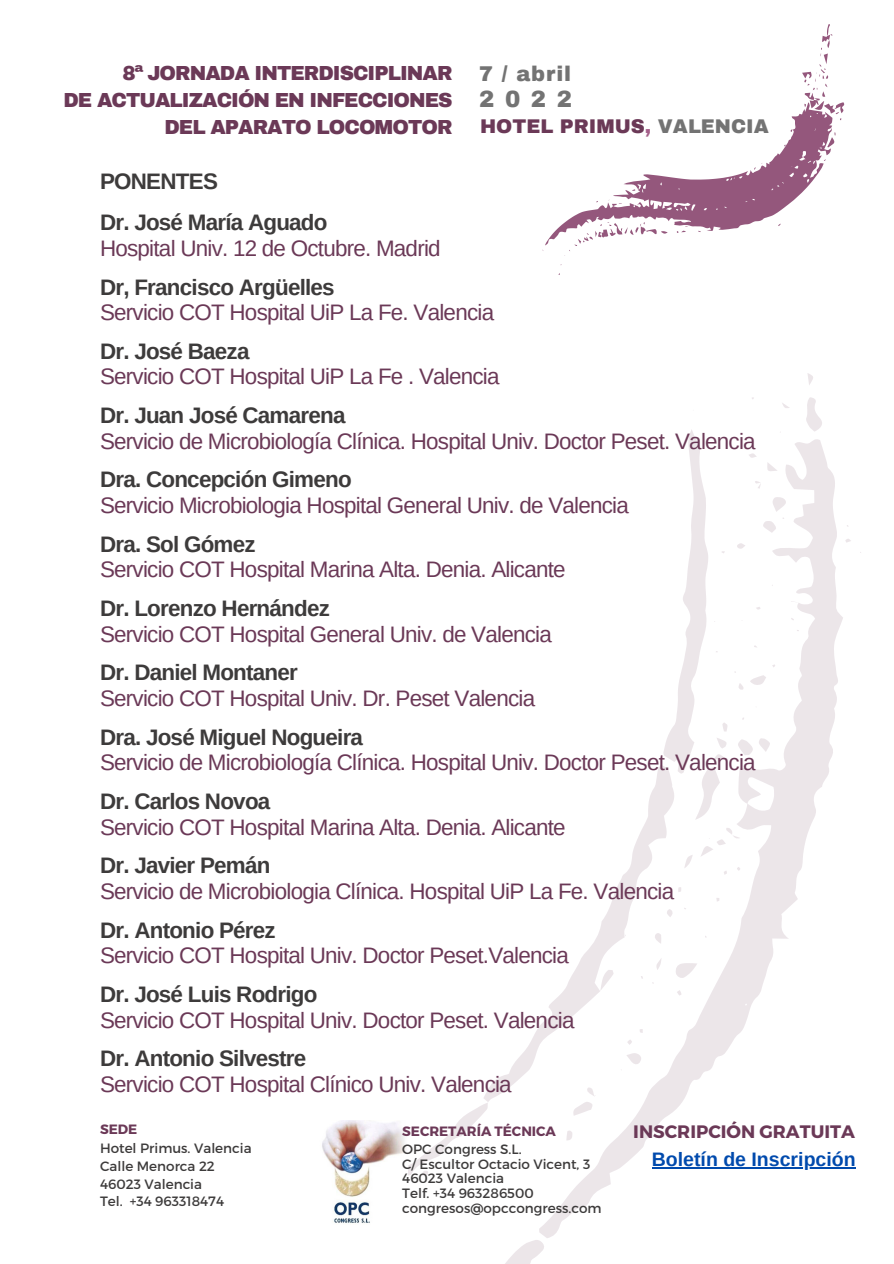
<style>
.page{position:relative;width:894px;height:1264px;background:#fff}
.page>*{position:absolute;margin:0;border:0;box-sizing:border-box;transform-origin:0 0}
.t1{font:900 22.95px "Archivo";color:#737373}
.t2{font:22.35px "Arimo";letter-spacing:-.035em;color:#6b3957}
.t3{font:700 22.35px "Arimo";letter-spacing:-.035em;color:#3d3b3b}
.t4{font:900 20.85px "Archivo";letter-spacing:.045em;color:#737373}
.t5{font:900 19.95px "Archivo";letter-spacing:-.05em;color:#6b3957}
.t6{font:700 19.5px "Arimo";color:#004aad}
.t7{font:900 19.35px "Archivo";color:#6b3957}
.t8{font:700 18px "Montserrat";color:#6b3957}
.t9{font:13.5px "Montserrat";color:#3d3b3b}
.t10{font:700 13.5px "Montserrat";color:#6b3957}
.s1{color:#a5608a}
.s2{color:#737373}
</style>
<div class="page">
<svg style="left:539px;top:775px;width:317px;height:463px"></svg>
<svg style="left:487px;top:775px;width:258px;height:332px"></svg>
<svg style="left:657px;top:430px;width:186px;height:345px"></svg>
<svg style="left:506px;top:1230px;width:41px;height:33px"></svg>
<svg style="left:652px;top:931px;width:13px;height:13px"></svg>
<svg style="left:665px;top:908px;width:9px;height:9px"></svg>
<svg style="left:562px;top:1129px;width:14px;height:14px"></svg>
<svg style="left:807px;top:373px;width:6px;height:12px"></svg>
<svg style="left:735px;top:541px;width:10px;height:10px"></svg>
<svg style="left:675px;top:885px;width:8px;height:8px"></svg>
<svg style="left:790px;top:598px;width:8px;height:8px"></svg>
<svg style="left:714px;top:896px;width:6px;height:6px"></svg>
<svg style="left:755px;top:605px;width:5px;height:5px"></svg>
<svg style="left:721px;top:549px;width:4px;height:5px"></svg>
<svg style="left:845px;top:539px;width:6px;height:4px"></svg>
<svg style="left:639px;top:975px;width:5px;height:4px"></svg>
<svg style="left:753px;top:644px;width:4px;height:5px"></svg>
<svg style="left:651px;top:953px;width:47px;height:43px"></svg>
<svg style="left:733px;top:663px;width:42px;height:28px"></svg>
<svg style="left:408px;top:1091px;width:83px;height:85px"></svg>
<svg style="left:676px;top:717px;width:96px;height:158px"></svg>
<svg style="left:747px;top:451px;width:40px;height:83px"></svg>
<svg style="left:779px;top:397px;width:54px;height:37px"></svg>
<svg style="left:570px;top:1084px;width:28px;height:37px"></svg>
<svg style="left:620px;top:1027px;width:24px;height:43px"></svg>
<svg style="left:542px;top:114px;width:291px;height:152px"></svg>
<svg style="left:824px;top:132px;width:12px;height:16px"></svg>
<svg style="left:789px;top:129px;width:4px;height:3px"></svg>
<svg style="left:777px;top:223px;width:4px;height:3px"></svg>
<svg style="left:608px;top:200px;width:13px;height:6px"></svg>
<svg style="left:676px;top:226px;width:11px;height:8px"></svg>
<svg style="left:564px;top:222px;width:103px;height:34px"></svg>
<svg style="left:801px;top:24px;width:44px;height:97px"></svg>
<svg style="left:753px;top:163px;width:9px;height:7px"></svg>
<img style="left:322px;top:1120px;width:84px;height:103px">
<hr style="left:651px;top:1167px;width:204px;height:1px;background:#004aad">
<p class="t5" style="left:122px;top:62px;width:331px">8ª JORNADA INTERDISCIPLINAR</p>
<p class="t5" style="left:63px;top:89px;width:390px">DE ACTUALIZACIÓN EN INFECCIONES</p>
<p class="t5" style="left:164px;top:116px;width:289px">DEL APARATO LOCOMOTOR</p>
<p class="t7" style="left:480px;top:116px;width:290px">HOTEL PRIMUS<span class="s1">,</span> <span class="s2">VALENCIA</span></p>
<p class="t3" style="left:100px;top:169px;width:119px">PONENTES</p>
<p class="t3" style="left:100px;top:210px;width:229px">Dr. José María Aguado</p>
<p class="t2" style="left:100px;top:235px;width:342px">Hospital Univ. 12 de Octubre. Madrid</p>
<p class="t3" style="left:100px;top:274px;width:236px">Dr, Francisco Argüelles</p>
<p class="t2" style="left:100px;top:300px;width:395px">Servicio COT Hospital UiP La Fe. Valencia</p>
<p class="t3" style="left:100px;top:338px;width:151px">Dr. José Baeza</p>
<p class="t2" style="left:100px;top:364px;width:401px">Servicio COT Hospital UiP La Fe . Valencia</p>
<p class="t3" style="left:100px;top:403px;width:247px">Dr. Juan José Camarena</p>
<p class="t2" style="left:100px;top:428px;width:657px">Servicio de Microbiología Clínica. Hospital Univ. Doctor Peset. Valencia</p>
<p class="t3" style="left:100px;top:467px;width:253px">Dra. Concepción Gimeno</p>
<p class="t2" style="left:100px;top:493px;width:530px">Servicio Microbiologia Hospital General Univ. de Valencia</p>
<p class="t3" style="left:100px;top:531px;width:157px">Dra. Sol Gómez</p>
<p class="t2" style="left:100px;top:557px;width:467px">Servicio COT Hospital Marina Alta. Denia. Alicante</p>
<p class="t3" style="left:100px;top:596px;width:231px">Dr. Lorenzo Hernández</p>
<p class="t2" style="left:100px;top:621px;width:453px">Servicio COT Hospital General Univ. de Valencia</p>
<p class="t3" style="left:100px;top:660px;width:199px">Dr. Daniel Montaner</p>
<p class="t2" style="left:100px;top:685px;width:436px">Servicio COT Hospital Univ. Dr. Peset Valencia</p>
<p class="t3" style="left:100px;top:724px;width:264px">Dra. José Miguel Nogueira</p>
<p class="t2" style="left:100px;top:750px;width:657px">Servicio de Microbiología Clínica. Hospital Univ. Doctor Peset. Valencia</p>
<p class="t3" style="left:100px;top:788px;width:172px">Dr. Carlos Novoa</p>
<p class="t2" style="left:100px;top:814px;width:467px">Servicio COT Hospital Marina Alta. Denia. Alicante</p>
<p class="t3" style="left:100px;top:853px;width:172px">Dr. Javier Pemán</p>
<p class="t2" style="left:100px;top:878px;width:575px">Servicio de Microbiologia Clínica. Hospital UiP La Fe. Valencia</p>
<p class="t3" style="left:100px;top:917px;width:177px">Dr. Antonio Pérez</p>
<p class="t2" style="left:100px;top:943px;width:470px">Servicio COT Hospital Univ. Doctor Peset.Valencia</p>
<p class="t3" style="left:100px;top:981px;width:219px">Dr. José Luis Rodrigo</p>
<p class="t2" style="left:100px;top:1007px;width:476px">Servicio COT Hospital Univ. Doctor Peset. Valencia</p>
<p class="t3" style="left:100px;top:1046px;width:208px">Dr. Antonio Silvestre</p>
<p class="t2" style="left:100px;top:1071px;width:413px">Servicio COT Hospital Clínico Univ. Valencia</p>
<p class="t10" style="left:402px;top:1122px;width:155px">SECRETARÍA TÉCNICA</p>
<p class="t9" style="left:402px;top:1140px;width:121px">OPC Congress S.L.</p>
<p class="t9" style="left:402px;top:1154px;width:189px">C/ Escultor Octacio Vicent, 3</p>
<p class="t9" style="left:402px;top:1169px;width:103px">46023 Valencia</p>
<p class="t9" style="left:402px;top:1184px;width:133px">Telf. +34 963286500</p>
<p class="t9" style="left:402px;top:1199px;width:201px">congresos@opccongress.com</p>
<p class="t4" style="left:479px;top:62px;width:93px">7 / abril</p>
<p class="t1" style="left:479px;top:87px;width:94px">2022</p>
<p class="t8" style="left:633px;top:1119px;width:223px">INSCRIPCIÓN GRATUITA</p>
<p class="t6" style="left:651px;top:1148px;width:205px">Boletín de Inscripción</p>
<p class="t10" style="left:100px;top:1120px;width:39px">SEDE</p>
<p class="t9" style="left:100px;top:1139px;width:153px">Hotel Primus. Valencia</p>
<p class="t9" style="left:100px;top:1157px;width:116px">Calle Menorca 22</p>
<p class="t9" style="left:100px;top:1174px;width:103px">46023 Valencia</p>
<p class="t9" style="left:100px;top:1192px;width:125px">Tel. +34 963318474</p>
</div>
